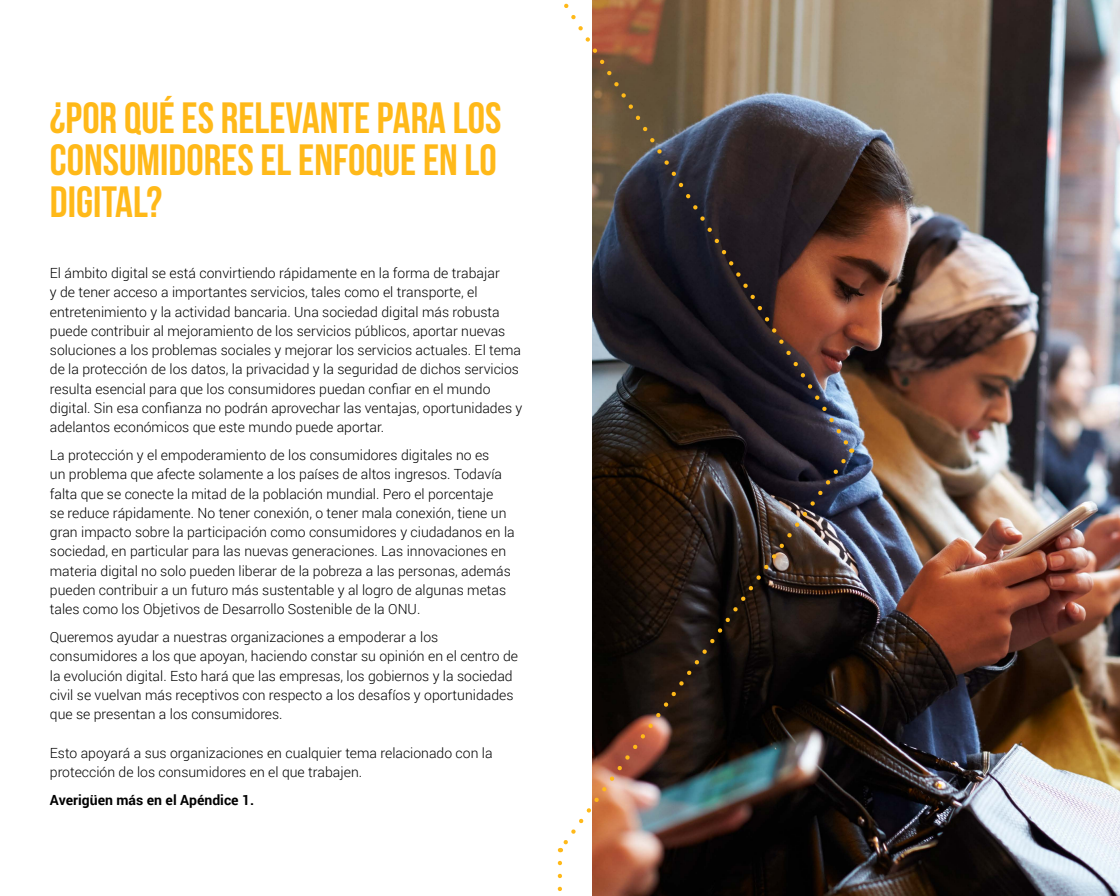
<style>
.page{position:relative;width:1120px;height:896px;background:#fff}
.page>*{position:absolute;margin:0;border:0;box-sizing:border-box;transform-origin:0 0}
.t1{font:700 43.75px/42px "Bebas Neue";color:#ffb919;text-align:justify}
.t2{font:300 14px/19.2px "Roboto";color:#000}
.t3{font:700 14px "Roboto";color:#000}
</style>
<div class="page">
<img style="left:592px;top:0;width:528px;height:896px">
<img style="left:564px;top:0;width:290px;height:451px">
<img style="left:558px;top:455px;width:292px;height:396px">
<svg style="left:558px;top:863px;width:4px;height:29px"></svg>
<h1 class="t1" style="left:50px;top:97px;width:453px">¿POR QUÉ ES RELEVANTE PARA LOS CONSUMIDORES EL ENFOQUE EN LO DIGITAL?</h1>
<p class="t2" style="left:50px;top:263px;width:474px">El ámbito digital se está convirtiendo rápidamente en la forma de trabajar<br>y de tener acceso a importantes servicios, tales como el transporte, el entretenimiento y la actividad bancaria. Una sociedad digital más robusta puede contribuir al mejoramiento de los servicios públicos, aportar nuevas soluciones a los problemas sociales y mejorar los servicios actuales. El tema de la protección de los datos, la privacidad y la seguridad de dichos servicios resulta esencial para que los consumidores puedan confiar en el mundo digital. Sin esa confianza no podrán aprovechar las ventajas, oportunidades y adelantos económicos que este mundo puede aportar.</p>
<p class="t2" style="left:50px;top:445px;width:466px">La protección y el empoderamiento de los consumidores digitales no es<br>un problema que afecte solamente a los países de altos ingresos. Todavía falta que se conecte la mitad de la población mundial. Pero el porcentaje<br>se reduce rápidamente. No tener conexión, o tener mala conexión, tiene un gran impacto sobre la participación como consumidores y ciudadanos en la sociedad, en particular para las nuevas generaciones. Las innovaciones en materia digital no solo pueden liberar de la pobreza a las personas, además pueden contribuir a un futuro más sustentable y al logro de algunas metas tales como los Objetivos de Desarrollo Sostenible de la ONU.</p>
<p class="t2" style="left:50px;top:627px;width:470px">Queremos ayudar a nuestras organizaciones a empoderar a los consumidores a los que apoyan, haciendo constar su opinión en el centro de la evolución digital. Esto hará que las empresas, los gobiernos y la sociedad civil se vuelvan más receptivos con respecto a los desafíos y oportunidades que se presentan a los consumidores.</p>
<p class="t2" style="left:50px;top:742px;width:444px">Esto apoyará a sus organizaciones en cualquier tema relacionado con la protección de los consumidores en el que trabajen.</p>
<p class="t3" style="left:50px;top:790px;width:206px">Averigüen más en el Apéndice 1.</p>
</div>
